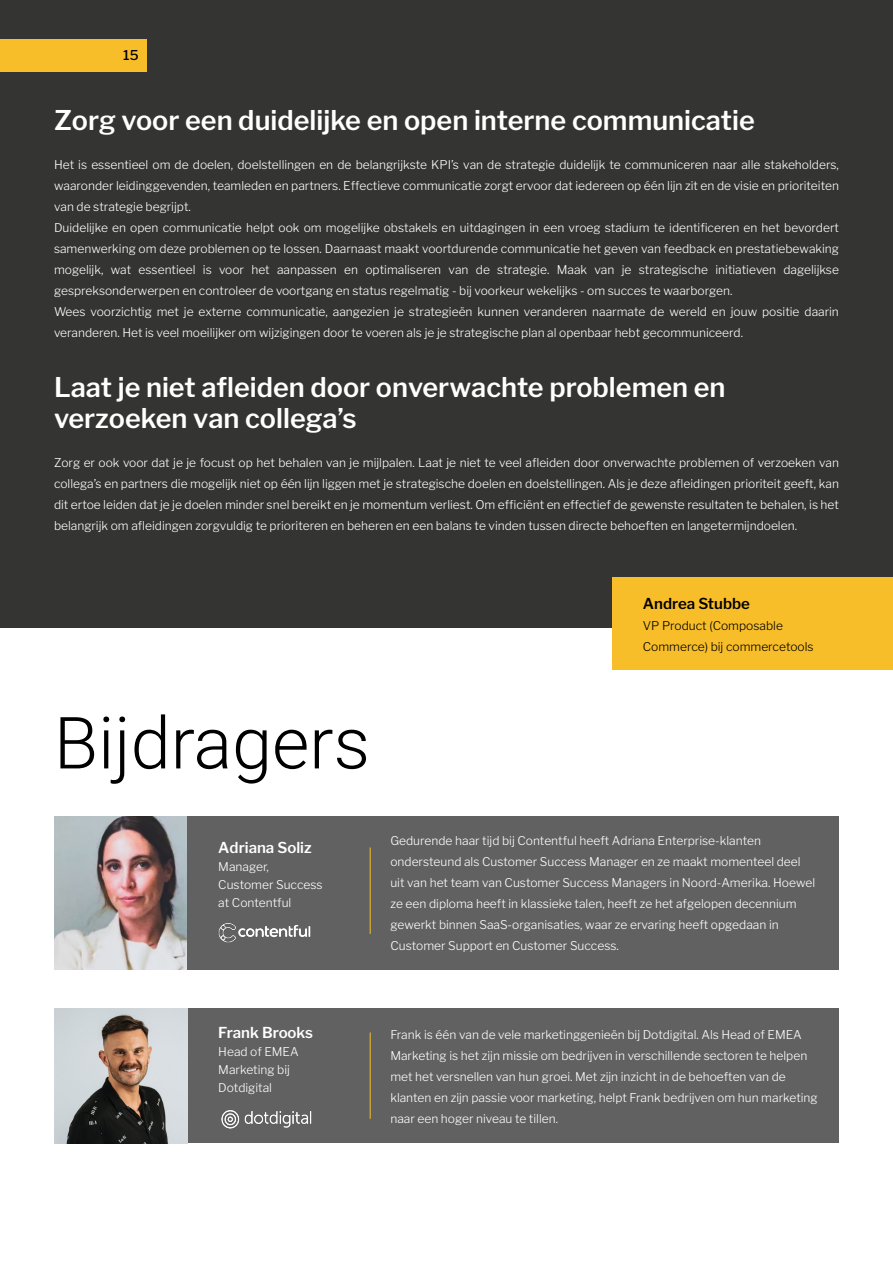
<style>
.page{position:relative;width:893px;height:1263px;background:#fff}
.page>*{position:absolute;margin:0;border:0;box-sizing:border-box;transform-origin:0 0}
.t1{font:300 72px "Roboto";color:#000}
.t2{font:600 27px/31.5px "Libre Franklin";color:#fff}
.t3{font:600 15px "Libre Franklin";color:#fff}
.t4{font:600 15px "Libre Franklin";color:#000}
.t5{font:500 13.5px "Libre Franklin";color:#000}
.t6{font:300 12px/21px "Libre Franklin";color:#fff}
.t7{font:300 12px/21px "Libre Franklin";color:#000}
</style>
<div class="page">
<div style="left:187px;top:816px;width:652px;height:153px;background:#616161"></div>
<div style="left:187px;top:1008px;width:652px;height:135px;background:#616161"></div>
<div style="left:0;top:0;width:893px;height:628px;background:#343433"></div>
<div style="left:612px;top:578px;width:281px;height:92px;background:#f8be29"></div>
<img style="left:54px;top:1008px;width:133px;height:135px">
<img style="left:54px;top:816px;width:133px;height:153px">
<hr style="left:370px;top:1032px;width:1px;height:87px;background:#f8be29">
<hr style="left:370px;top:847px;width:1px;height:87px;background:#f8be29">
<img style="left:221px;top:1110px;width:91px;height:19px">
<img style="left:218px;top:923px;width:93px;height:20px">
<div style="left:0;top:39px;width:147px;height:33px;background:#f8be29"></div>
<p class="t5" style="left:123px;top:47px;width:17px">15</p>
<h2 class="t2" style="left:54px;top:105px;width:702px">Zorg voor een duidelijke en open interne communicatie</h2>
<p class="t6" style="left:54px;top:155px;width:786px">Het is essentieel om de doelen, doelstellingen en de belangrijkste KPI’s van de strategie duidelijk te communiceren naar alle stakeholders, waaronder leidinggevenden, teamleden en partners. Effectieve communicatie zorgt ervoor dat iedereen op één lijn zit en de visie en prioriteiten van de strategie begrijpt.<br>Duidelijke en open communicatie helpt ook om mogelijke obstakels en uitdagingen in een vroeg stadium te identificeren en het bevordert samenwerking om deze problemen op te lossen. Daarnaast maakt voortdurende communicatie het geven van feedback en prestatiebewaking mogelijk, wat essentieel is voor het aanpassen en optimaliseren van de strategie. Maak van je strategische initiatieven dagelijkse gespreksonderwerpen en controleer de voortgang en status regelmatig - bij voorkeur wekelijks - om succes te waarborgen.<br>Wees voorzichtig met je externe communicatie, aangezien je strategieën kunnen veranderen naarmate de wereld en jouw positie daarin veranderen. Het is veel moeilijker om wijzigingen door te voeren als je je strategische plan al openbaar hebt gecommuniceerd.</p>
<h2 class="t2" style="left:54px;top:371px;width:673px">Laat je niet afleiden door onverwachte problemen en verzoeken van collega’s</h2>
<p class="t6" style="left:54px;top:452px;width:786px;text-align:justify">Zorg er ook voor dat je je focust op het behalen van je mijlpalen. Laat je niet te veel afleiden door onverwachte problemen of verzoeken van collega’s en partners die mogelijk niet op één lijn liggen met je strategische doelen en doelstellingen. Als je deze afleidingen prioriteit geeft, kan dit ertoe leiden dat je je doelen minder snel bereikt en je momentum verliest. Om efficiënt en effectief de gewenste resultaten te behalen, is het belangrijk om afleidingen zorgvuldig te prioriteren en beheren en een balans te vinden tussen directe behoeften en langetermijndoelen.</p>
<h1 class="t1" style="left:54px;top:692px;width:317px">Bijdragers</h1>
<p class="t3" style="left:218px;top:838px;width:95px">Adriana Soliz</p>
<p class="t6" style="left:218px;top:858px;width:106px;line-height:18px">Manager,<br>Customer Success at Contentful</p>
<p class="t4" style="left:643px;top:594px;width:109px">Andrea Stubbe</p>
<p class="t7" style="left:643px;top:615px;width:172px">VP Product (Composable<br>Commerce) bij commercetools</p>
<p class="t6" style="left:390px;top:830px;width:426px">Gedurende haar tijd bij Contentful heeft Adriana Enterprise-klanten ondersteund als Customer Success Manager en ze maakt momenteel deel uit van het team van Customer Success Managers in Noord-Amerika. Hoewel ze een diploma heeft in klassieke talen, heeft ze het afgelopen decennium gewerkt binnen SaaS-organisaties, waar ze ervaring heeft opgedaan in Customer Support en Customer Success.</p>
<p class="t3" style="left:218px;top:1023px;width:96px">Frank Brooks</p>
<p class="t6" style="left:218px;top:1043px;width:82px;line-height:18px">Head of EMEA<br>Marketing bij<br>Dotdigital</p>
<p class="t6" style="left:390px;top:1024px;width:429px">Frank is één van de vele marketinggenieën bij Dotdigital. Als Head of EMEA Marketing is het zijn missie om bedrijven in verschillende sectoren te helpen met het versnellen van hun groei. Met zijn inzicht in de behoeften van de klanten en zijn passie voor marketing, helpt Frank bedrijven om hun marketing naar een hoger niveau te tillen.</p>
</div>
